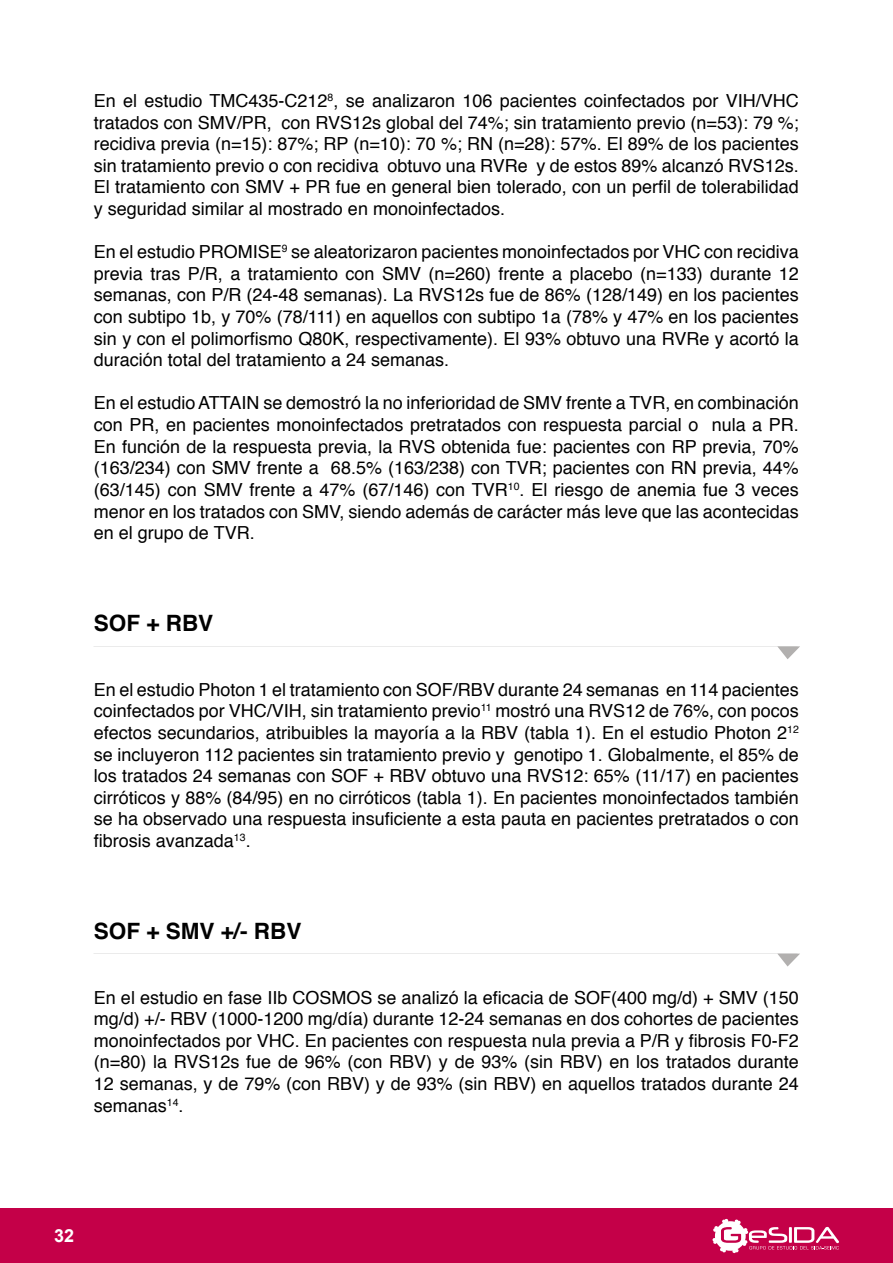
<style>
.page{position:relative;width:893px;height:1263px;background:#fff}
.page>*{position:absolute;margin:0;border:0;box-sizing:border-box;transform-origin:0 0}
.t1{font:700 22.5px "Helvetica";color:#000}
.t2{font:18px/21.6px "Helvetica";color:#000;text-align:justify}
.t3{font:700 18px "Arial";color:#fff}
</style>
<div class="page">
<div style="left:0;top:1209px;width:893px;height:54px;background:#c40048"></div>
<svg style="left:712px;top:1219px;width:127px;height:34px"></svg>
<svg style="left:777px;top:646px;width:23px;height:13px"></svg>
<svg style="left:778px;top:954px;width:22px;height:12px"></svg>
<p class="t2" style="left:94px;top:90px;width:707px">En el estudio TMC435-C212<sup>8</sup>, se analizaron 106 pacientes coinfectados por VIH/VHC tratados con SMV/PR, con RVS12s global del 74%; sin tratamiento previo (n=53): 79 %; recidiva previa (n=15): 87%; RP (n=10): 70 %; RN (n=28): 57%. El 89% de los pacientes sin tratamiento previo o con recidiva obtuvo una RVRe y de estos 89% alcanzó RVS12s.<br>El tratamiento con SMV + PR fue en general bien tolerado, con un perfil de tolerabilidad y seguridad similar al mostrado en monoinfectados.</p>
<p class="t2" style="left:94px;top:242px;width:706px">En el estudio PROMISE<sup>9</sup> se aleatorizaron pacientes monoinfectados por VHC con recidiva previa tras P/R, a tratamiento con SMV (n=260) frente a placebo (n=133) durante 12 semanas, con P/R (24-48 semanas). La RVS12s fue de 86% (128/149) en los pacientes con subtipo 1b, y 70% (78/111) en aquellos con subtipo 1a (78% y 47% en los pacientes sin y con el polimorfismo Q80K, respectivamente). El 93% obtuvo una RVRe y acortó la duración total del tratamiento a 24 semanas.</p>
<p class="t2" style="left:94px;top:393px;width:706px">En el estudio ATTAIN se demostró la no inferioridad de SMV frente a TVR, en combinación con PR, en pacientes monoinfectados pretratados con respuesta parcial o nula a PR.<br>En función de la respuesta previa, la RVS obtenida fue: pacientes con RP previa, 70% (163/234) con SMV frente a 68.5% (163/238) con TVR; pacientes con RN previa, 44% (63/145) con SMV frente a 47% (67/146) con TVR<sup>10</sup>. El riesgo de anemia fue 3 veces menor en los tratados con SMV, siendo además de carácter más leve que las acontecidas en el grupo de TVR.</p>
<p class="t1" style="left:94px;top:605px;width:104px">SOF + RBV</p>
<p class="t2" style="left:94px;top:679px;width:706px">En el estudio Photon 1 el tratamiento con SOF/RBV durante 24 semanas en 114 pacientes coinfectados por VHC/VIH, sin tratamiento previo<sup>11</sup> mostró una RVS12 de 76%, con pocos efectos secundarios, atribuibles la mayoría a la RBV (tabla 1). En el estudio Photon 2<sup>12 </sup>se incluyeron 112 pacientes sin tratamiento previo y genotipo 1. Globalmente, el 85% de los tratados 24 semanas con SOF + RBV obtuvo una RVS12: 65% (11/17) en pacientes cirróticos y 88% (84/95) en no cirróticos (tabla 1). En pacientes monoinfectados también se ha observado una respuesta insuficiente a esta pauta en pacientes pretratados o con fibrosis avanzada<sup>13</sup>.</p>
<p class="t1" style="left:94px;top:913px;width:192px">SOF + SMV +/- RBV</p>
<p class="t2" style="left:94px;top:987px;width:706px">En el estudio en fase IIb COSMOS se analizó la eficacia de SOF(400 mg/d) + SMV (150 mg/d) +/- RBV (1000-1200 mg/día) durante 12-24 semanas en dos cohortes de pacientes monoinfectados por VHC. En pacientes con respuesta nula previa a P/R y fibrosis F0-F2 (n=80) la RVS12s fue de 96% (con RBV) y de 93% (sin RBV) en los tratados durante 12 semanas, y de 79% (con RBV) y de 93% (sin RBV) en aquellos tratados durante 24 semanas<sup>14</sup>.</p>
<p class="t3" style="left:54px;top:1224px;width:22px">32</p>
</div>
